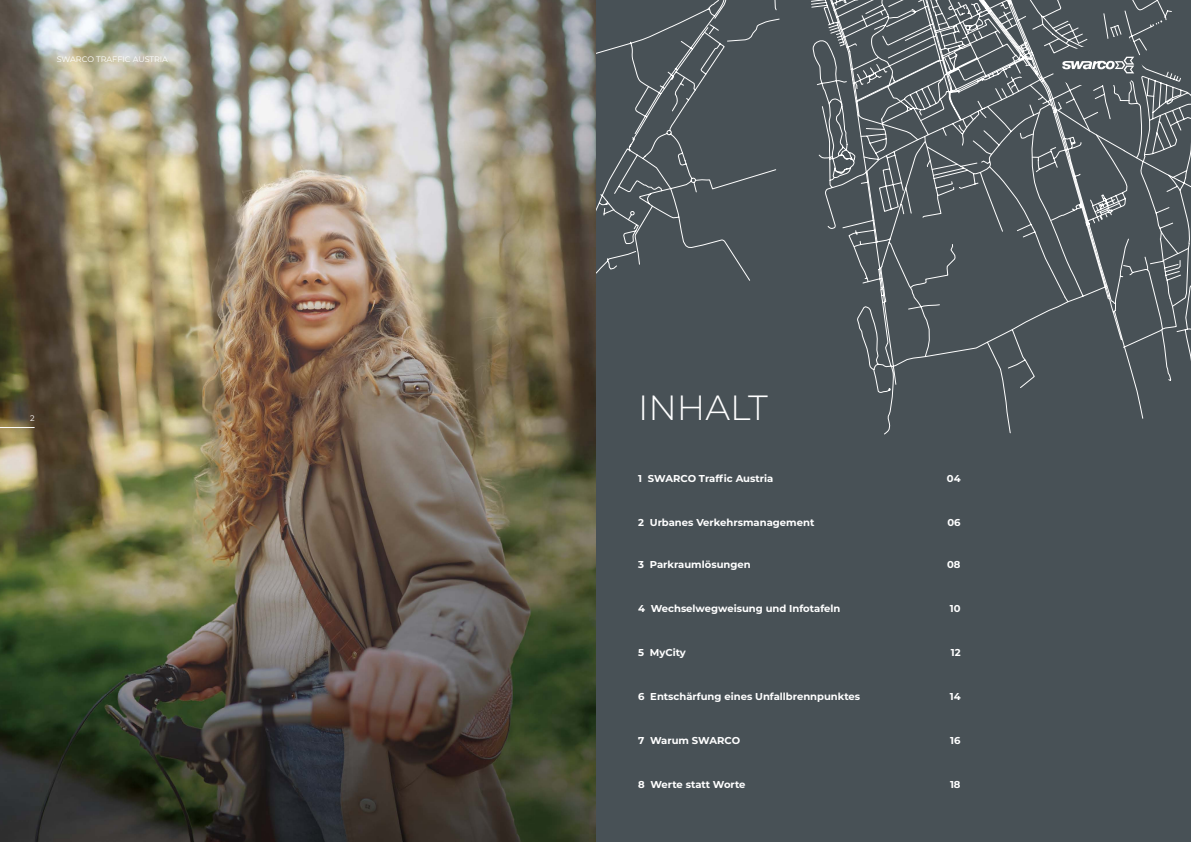
<style>
.page{position:relative;width:1191px;height:842px;background:#fff}
.page>*{position:absolute;margin:0;border:0;box-sizing:border-box;transform-origin:0 0}
.t1{font:300 35px "Montserrat";color:#fff}
.t2{font:700 10px "Montserrat";color:#fff}
.t3{font:8px "Montserrat";color:#fff}
</style>
<div class="page">
<div style="left:595px;top:0;width:596px;height:842px;background:#485156"></div>
<svg style="left:595px;top:0;width:549px;height:419px"></svg>
<img style="left:0;top:0;width:595px;height:842px">
<svg style="left:894px;top:0;width:297px;height:393px"></svg>
<hr style="left:0;top:427px;width:35px;height:1px;background:#fff">
<p class="t3" style="left:57px;top:54px;width:113px">SWARCO TRAFFIC AUSTRIA</p>
<p class="t3" style="left:30px;top:413px;width:6px">2</p>
<h1 class="t1" style="left:638px;top:383px;width:131px">INHALT</h1>
<p class="t2" style="left:638px;top:471px;width:136px">1 SWARCO Traffic Austria</p>
<p class="t2" style="left:947px;top:471px;width:15px">04</p>
<p class="t2" style="left:638px;top:515px;width:178px">2 Urbanes Verkehrsmanagement</p>
<p class="t2" style="left:947px;top:515px;width:15px">06</p>
<p class="t2" style="left:638px;top:557px;width:114px">3 Parkraumlösungen</p>
<p class="t2" style="left:947px;top:557px;width:15px">08</p>
<p class="t2" style="left:638px;top:601px;width:204px">4 Wechselwegweisung und Infotafeln</p>
<p class="t2" style="left:950px;top:601px;width:12px">10</p>
<p class="t2" style="left:638px;top:645px;width:49px">5 MyCity</p>
<p class="t2" style="left:950px;top:645px;width:11px">12</p>
<p class="t2" style="left:638px;top:689px;width:223px">6 Entschärfung eines Unfallbrennpunktes</p>
<p class="t2" style="left:949px;top:689px;width:12px">14</p>
<p class="t2" style="left:638px;top:733px;width:103px">7 Warum SWARCO</p>
<p class="t2" style="left:950px;top:733px;width:12px">16</p>
<p class="t2" style="left:638px;top:777px;width:109px">8 Werte statt Worte</p>
<p class="t2" style="left:950px;top:777px;width:12px">18</p>
</div>
